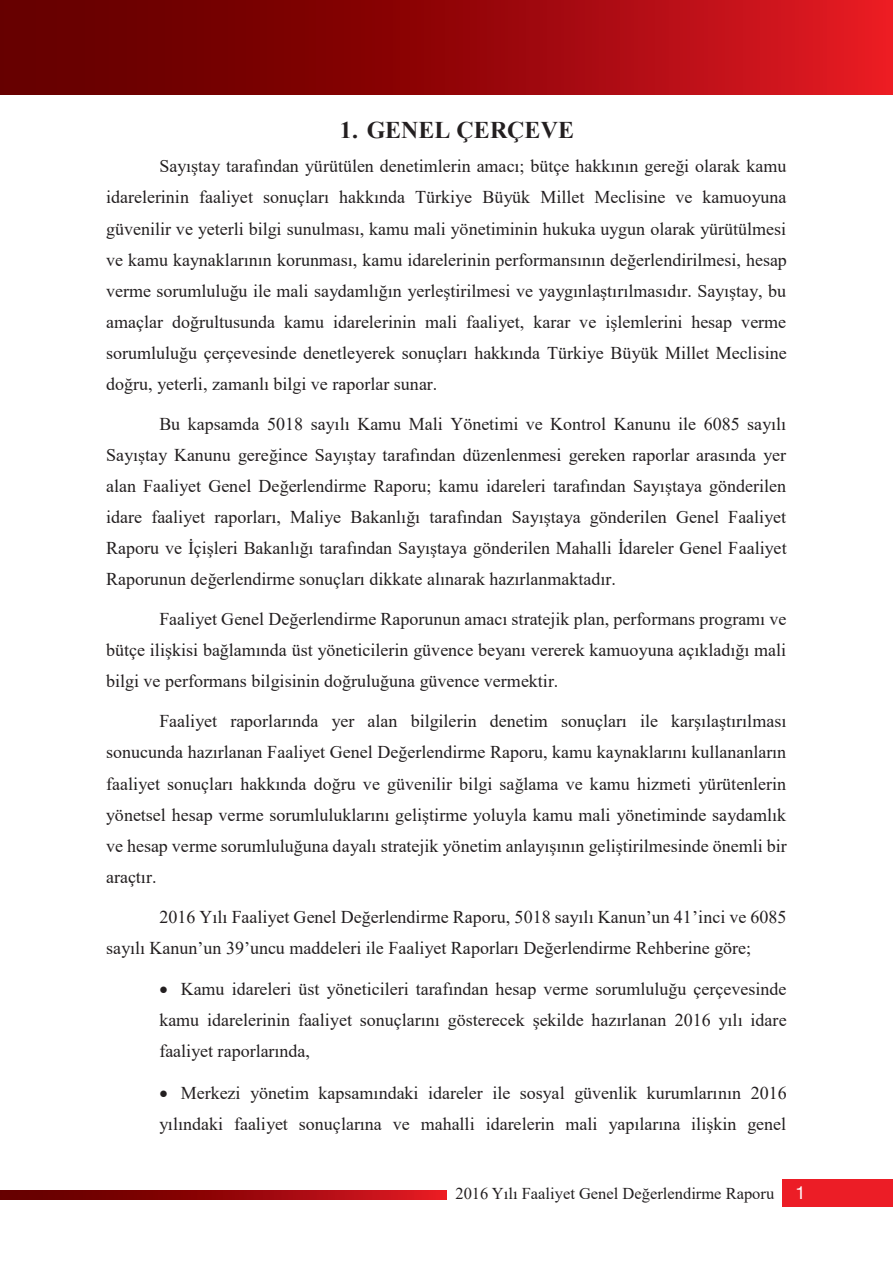
<style>
.page{position:relative;width:893px;height:1263px;background:#fff}
.page>*{position:absolute;margin:0;border:0;box-sizing:border-box;transform-origin:0 0}
.t1{font:700 24px "Times New Roman";color:#231f20}
.t2{font:18px/31px "Times New Roman";color:#231f20;text-align:justify}
.t3{font:16.5px "Times New Roman";color:#231f20}
.s1{font-family:"Helvetica Neue";font-size:18px;color:#fff}
</style>
<div class="page">
<svg style="left:0;top:1191px;width:446px;height:8px;background:#98080b"></svg>
<div style="left:783px;top:1179px;width:110px;height:28px;background:#ec1d26"></div>
<svg style="left:0;top:0;width:893px;height:94px;background:#99080b"></svg>
<h1 class="t1" style="left:340px;top:112px;width:236px">1. GENEL ÇERÇEVE</h1>
<p class="t2" style="left:106px;top:150px;width:682px;text-indent:53px">Sayıştay tarafından yürütülen denetimlerin amacı; bütçe hakkının gereği olarak kamu idarelerinin faaliyet sonuçları hakkında Türkiye Büyük Millet Meclisine ve kamuoyuna güvenilir ve yeterli bilgi sunulması, kamu mali yönetiminin hukuka uygun olarak yürütülmesi ve kamu kaynaklarının korunması, kamu idarelerinin performansının değerlendirilmesi, hesap verme sorumluluğu ile mali saydamlığın yerleştirilmesi ve yaygınlaştırılmasıdır. Sayıştay, bu amaçlar doğrultusunda kamu idarelerinin mali faaliyet, karar ve işlemlerini hesap verme sorumluluğu çerçevesinde denetleyerek sonuçları hakkında Türkiye Büyük Millet Meclisine doğru, yeterli, zamanlı bilgi ve raporlar sunar.</p>
<p class="t2" style="left:106px;top:408px;width:682px;text-indent:53px">Bu kapsamda 5018 sayılı Kamu Mali Yönetimi ve Kontrol Kanunu ile 6085 sayılı Sayıştay Kanunu gereğince Sayıştay tarafından düzenlenmesi gereken raporlar arasında yer alan Faaliyet Genel Değerlendirme Raporu; kamu idareleri tarafından Sayıştaya gönderilen idare faaliyet raporları, Maliye Bakanlığı tarafından Sayıştaya gönderilen Genel Faaliyet Raporu ve İçişleri Bakanlığı tarafından Sayıştaya gönderilen Mahalli İdareler Genel Faaliyet Raporunun değerlendirme sonuçları dikkate alınarak hazırlanmaktadır.</p>
<p class="t2" style="left:106px;top:603px;width:682px;text-indent:53px">Faaliyet Genel Değerlendirme Raporunun amacı stratejik plan, performans programı ve bütçe ilişkisi bağlamında üst yöneticilerin güvence beyanı vererek kamuoyuna açıkladığı mali bilgi ve performans bilgisinin doğruluğuna güvence vermektir.</p>
<p class="t2" style="left:106px;top:705px;width:682px;text-indent:53px">Faaliyet raporlarında yer alan bilgilerin denetim sonuçları ile karşılaştırılması sonucunda hazırlanan Faaliyet Genel Değerlendirme Raporu, kamu kaynaklarını kullananların faaliyet sonuçları hakkında doğru ve güvenilir bilgi sağlama ve kamu hizmeti yürütenlerin yönetsel hesap verme sorumluluklarını geliştirme yoluyla kamu mali yönetiminde saydamlık ve hesap verme sorumluluğuna dayalı stratejik yönetim anlayışının geliştirilmesinde önemli bir araçtır.</p>
<p class="t2" style="left:106px;top:901px;width:682px;text-indent:53px">2016 Yılı Faaliyet Genel Değerlendirme Raporu, 5018 sayılı Kanun’un 41’inci ve 6085 sayılı Kanun’un 39’uncu maddeleri ile Faaliyet Raporları Değerlendirme Rehberine göre;</p>
<p class="t2" style="left:159px;top:973px;width:629px">• Kamu idareleri üst yöneticileri tarafından hesap verme sorumluluğu çerçevesinde kamu idarelerinin faaliyet sonuçlarını gösterecek şekilde hazırlanan 2016 yılı idare faaliyet raporlarında,</p>
<p class="t2" style="left:159px;top:1077px;width:629px">• Merkezi yönetim kapsamındaki idareler ile sosyal güvenlik kurumlarının 2016 yılındaki faaliyet sonuçlarına ve mahalli idarelerin mali yapılarına ilişkin genel</p>
<p class="t3" style="left:455px;top:1182px;width:352px">2016 Yılı Faaliyet Genel Değerlendirme Raporu <span class="s1">1</span></p>
</div>
